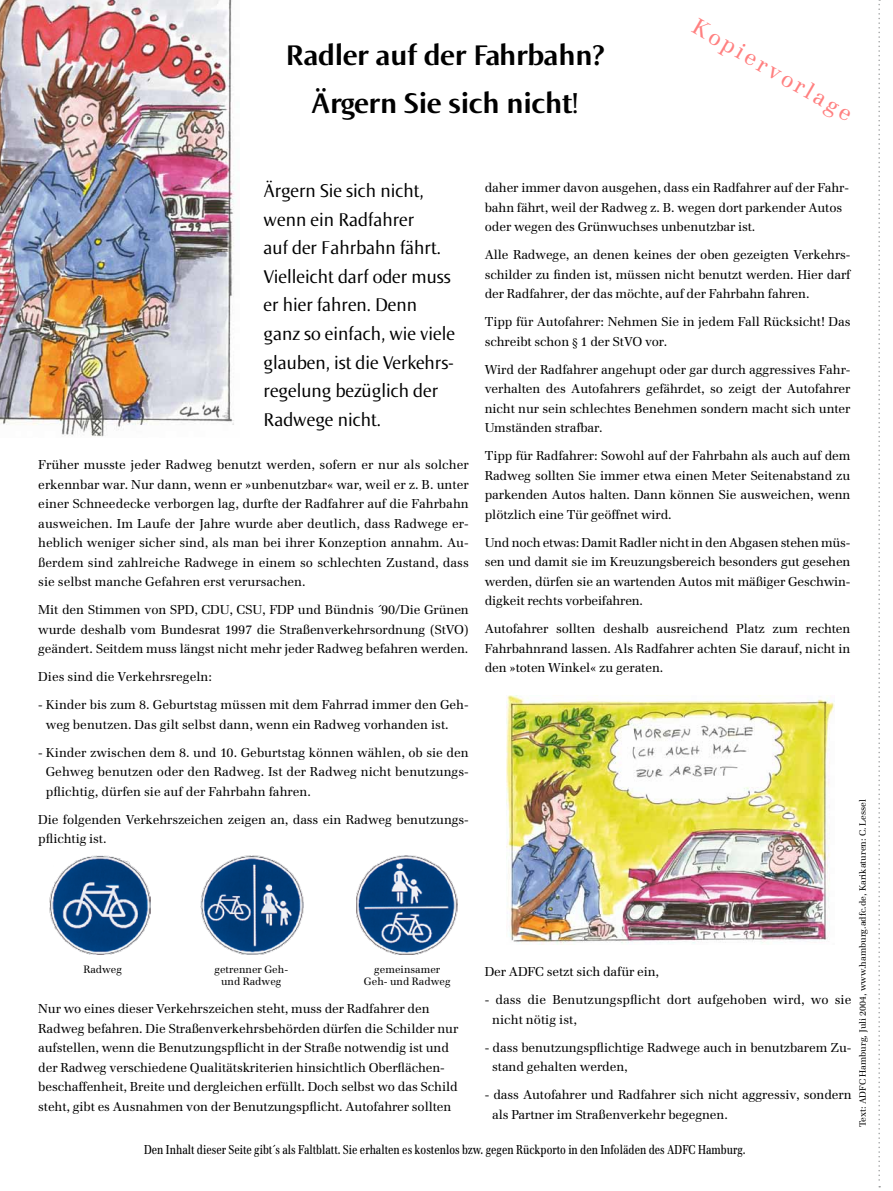
<style>
.page{position:relative;width:893px;height:1191px;background:#fff}
.page>*{position:absolute;margin:0;border:0;box-sizing:border-box;transform-origin:0 0}
.t1{font:700 30px/48.8px "Norma";color:#000;text-align:center}
.t2{font:22.5px "Emona";color:#ff8080}
.t3{font:19.5px/28.5px "Norma";color:#000}
.t4{font:12.75px/19.5px "Emona";letter-spacing:-.01em;color:#000;text-align:justify}
.t5{font:condensed 12.75px "Emona";color:#000}
.t6{font:10.5px "Emona";color:#000}
.t7{font:9px "Emona";color:#000}
</style>
<div class="page">
<img style="left:507px;top:695px;width:327px;height:249px">
<img style="left:0;top:0;width:235px;height:437px">
<img style="left:201px;top:855px;width:102px;height:99px">
<img style="left:357px;top:855px;width:101px;height:99px">
<img style="left:49px;top:855px;width:102px;height:99px">
<svg style="left:878px;top:0;width:2px;height:1187px"></svg>
<h1 class="t1" style="left:286px;top:31px;width:319px">Radler auf der Fahrbahn?<br>Ärgern Sie sich nicht!</h1>
<h2 class="t2" style="left:701px;top:13px;width:182px;rotate:30deg">Kopiervorlage</h2>
<h3 class="t3" style="left:264px;top:177px;width:193px">Ärgern Sie sich nicht, wenn ein Radfahrer<br>auf der Fahrbahn fährt.<br>Vielleicht darf oder muss er hier fahren. Denn ganz so einfach, wie viele glauben, ist die Verkehrs&shy;regelung bezüglich der<br>Radwege nicht.</h3>
<p class="t4" style="left:38px;top:455px;width:432px">Früher musste jeder Radweg benutzt werden, sofern er nur als solcher erkennbar war. Nur dann, wenn er »unbenutzbar« war, weil er z. B. unter einer Schneedecke verborgen lag, durfte der Radfahrer auf die Fahrbahn ausweichen. Im Laufe der Jahre wurde aber deutlich, dass Radwege er&shy;heblich weniger sicher sind, als man bei ihrer Konzeption annahm. Au&shy;ßerdem sind zahlreiche Radwege in einem so schlechten Zustand, dass sie selbst manche Gefahren erst verursachen.</p>
<p class="t4" style="left:38px;top:600px;width:432px">Mit den Stimmen von SPD, CDU, CSU, FDP und Bündnis ´90/Die Grünen wurde deshalb vom Bundesrat 1997 die Straßenverkehrsordnung (StVO) geändert. Seitdem muss längst nicht mehr jeder Radweg befahren werden.</p>
<p class="t4" style="left:38px;top:667px;width:175px">Dies sind die Verkehrsregeln:</p>
<p class="t4" style="left:46px;top:695px;width:425px;text-indent:-7px">- Kinder bis zum 8. Geburtstag müssen mit dem Fahrrad immer den Geh&shy;weg benutzen. Das gilt selbst dann, wenn ein Radweg vorhanden ist.</p>
<p class="t4" style="left:46px;top:742px;width:425px;text-indent:-7px">- Kinder zwischen dem 8. und 10. Geburtstag können wählen, ob sie den Gehweg benutzen oder den Radweg. Ist der Radweg nicht benutzungs&shy;pflichtig, dürfen sie auf der Fahrbahn fahren.</p>
<p class="t4" style="left:38px;top:809px;width:432px">Die folgenden Verkehrszeichen zeigen an, dass ein Radweg benutzungs&shy;pflichtig ist.</p>
<p class="t6" style="left:83px;top:962px;width:40px">Radweg</p>
<p class="t6" style="left:214px;top:962px;width:75px">getrenner Geh-</p>
<p class="t6" style="left:374px;top:962px;width:68px">gemeinsamer</p>
<p class="t6" style="left:221px;top:975px;width:62px">und Radweg</p>
<p class="t6" style="left:364px;top:975px;width:88px">Geh- und Radweg</p>
<p class="t4" style="left:38px;top:999px;width:422px;text-align:left">Nur wo eines dieser Verkehrszeichen steht, muss der Radfahrer den Radweg befahren. Die Straßenverkehrsbehörden dürfen die Schilder nur aufstellen, wenn die Benutzungspflicht in der Straße notwendig ist und der Radweg verschiedene Qualitätskriterien hinsichtlich Oberflächen&shy;beschaffenheit, Breite und dergleichen erfüllt. Doch selbst wo das Schild steht, gibt es Ausnahmen von der Benutzungspflicht. Autofahrer sollten</p>
<p class="t4" style="left:485px;top:178px;width:366px;text-align:left">daher immer davon ausgehen, dass ein Radfahrer auf der Fahr&shy;bahn fährt, weil der Radweg z. B. wegen dort parkender Autos oder wegen des Grünwuchses unbenutzbar ist.</p>
<p class="t4" style="left:485px;top:245px;width:367px">Alle Radwege, an denen keines der oben gezeigten Verkehrs&shy;schilder zu finden ist, müssen nicht benutzt werden. Hier darf der Radfahrer, der das möchte, auf der Fahrbahn fahren.</p>
<p class="t4" style="left:485px;top:312px;width:367px">Tipp für Autofahrer: Nehmen Sie in jedem Fall Rücksicht! Das schreibt schon § 1 der StVO vor.</p>
<p class="t4" style="left:485px;top:359px;width:367px">Wird der Radfahrer angehupt oder gar durch aggressives Fahr&shy;verhalten des Autofahrers gefährdet, so zeigt der Autofahrer nicht nur sein schlechtes Benehmen sondern macht sich unter Umständen strafbar.</p>
<p class="t4" style="left:485px;top:446px;width:367px">Tipp für Radfahrer: Sowohl auf der Fahrbahn als auch auf dem Radweg sollten Sie immer etwa einen Meter Seitenabstand zu parkenden Autos halten. Dann können Sie ausweichen, wenn plötzlich eine Tür geöffnet wird.</p>
<p class="t4" style="left:485px;top:532px;width:367px">Und noch etwas: Damit Radler nicht in den Abgasen stehen müs&shy;sen und damit sie im Kreuzungsbereich besonders gut gesehen werden, dürfen sie an wartenden Autos mit mäßiger Geschwin&shy;digkeit rechts vorbeifahren.</p>
<p class="t4" style="left:485px;top:619px;width:367px">Autofahrer sollten deshalb ausreichend Platz zum rechten Fahrbahnrand lassen. Als Radfahrer achten Sie darauf, nicht in den »toten Winkel« zu geraten.</p>
<p class="t7" style="left:857px;top:1127px;width:329px;rotate:-90deg">Text: ADFC Hamburg, Juli 2004, www.hamburg.adfc.de, Karikaturen: C. Lessel</p>
<p class="t4" style="left:485px;top:962px;width:176px">Der ADFC setzt sich dafür ein,</p>
<p class="t4" style="left:492px;top:990px;width:361px;text-indent:-7px">- dass die Benutzungspflicht dort aufgehoben wird, wo sie nicht nötig ist,</p>
<p class="t4" style="left:492px;top:1037px;width:361px;text-indent:-7px">- dass benutzungspflichtige Radwege auch in benutzbarem Zu&shy;stand gehalten werden,</p>
<p class="t4" style="left:492px;top:1085px;width:361px;text-indent:-7px">- dass Autofahrer und Radfahrer sich nicht aggressiv, sondern als Partner im Straßenverkehr begegnen.</p>
<p class="t5" style="left:144px;top:1141px;width:603px">Den Inhalt dieser Seite gibt´s als Faltblatt. Sie erhalten es kostenlos bzw. gegen Rückporto in den Infoläden des ADFC Hamburg.</p>
</div>
